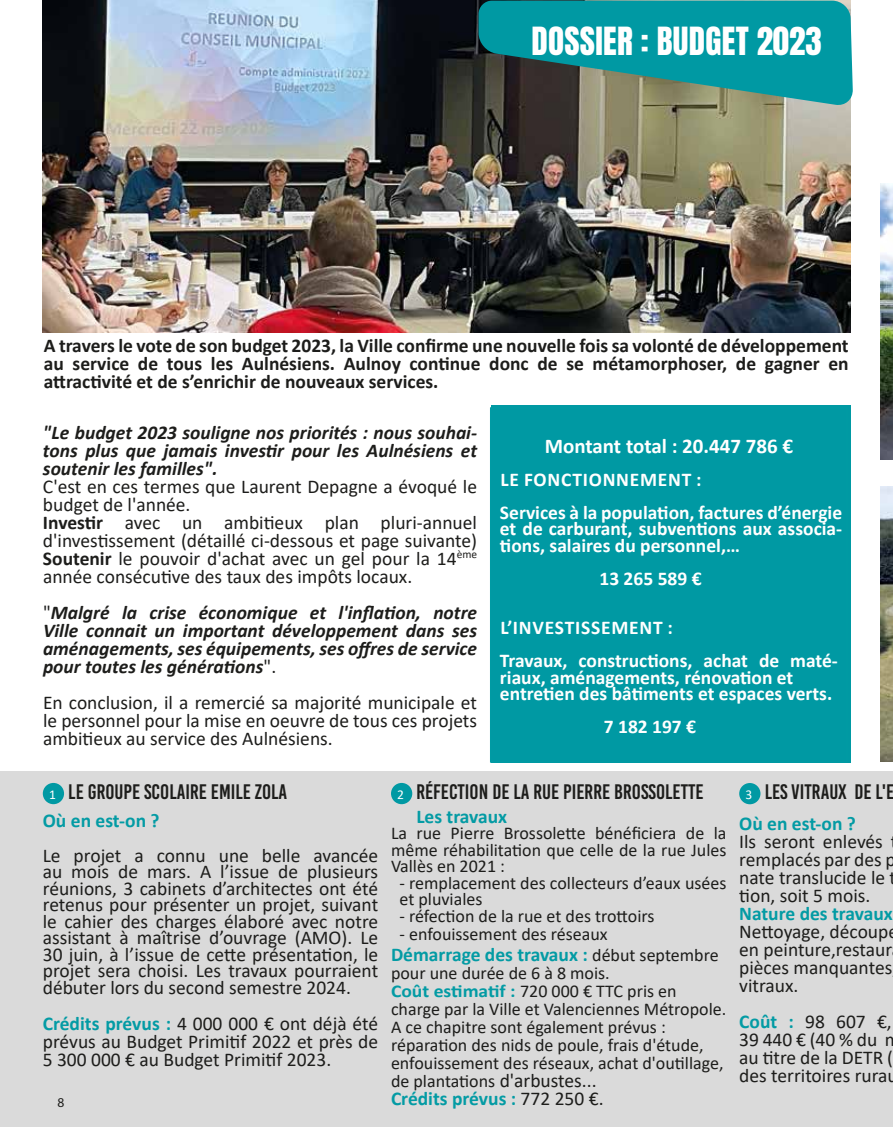
<style>
.page{position:relative;width:893px;height:1127px;background:#fff}
.page>*{position:absolute;margin:0;border:0;box-sizing:border-box;transform-origin:0 0}
.t1{font:33px "Anton";letter-spacing:.01em;color:#fff}
.t2{font:21px "Bebas Kai";color:#1d1d1b}
.t3{font:700 21px "Calibri";color:#fff}
.t4{font:19.5px/18px "Calibri";color:#1d1d1b}
.t5{font:italic 700 19.5px/18px "Calibri";color:#1d1d1b;text-align:justify}
.t6{font:700 19.5px/33px "Calibri";color:#fff}
.t7{font:700 19.5px/18px "Calibri";color:#1d1d1b;text-align:justify}
.t8{font:700 19.5px "Calibri";color:#039ba4}
.t9{font:18px/18px "Calibri";color:#1d1d1b}
.t10{font:13.5px "Calibri";color:#fff}
.t11{font:13.5px "Myriad Pro";color:#1d1d1b}
.s1{font-weight:700}
.s2{font-weight:400;font-style:normal}
.s3{font-weight:400;font-size:18px;color:#1d1d1b}
.s4{font-weight:700;color:#039ba4}
.s5{font-size:19.5px}
.s6{font-weight:400;color:#1d1d1b}
</style>
<div class="page">
<div style="left:0;top:771px;width:893px;height:356px;background:#dadada"></div>
<img style="left:880px;top:486px;width:13px;height:276px">
<img style="left:42px;top:0;width:809px;height:332px">
<div style="left:43px;top:783px;width:21px;height:21px;background:#0099a3;border-radius:50%"></div>
<div style="left:391px;top:783px;width:21px;height:21px;background:#0099a3;border-radius:50%"></div>
<div style="left:739px;top:783px;width:21px;height:21px;background:#0099a3;border-radius:50%"></div>
<div style="left:491px;top:408px;width:356px;height:354px;background:#0099a3"></div>
<div style="left:490px;top:407px;width:358px;height:356px;border:2px solid #009ba4"></div>
<img style="left:880px;top:183px;width:13px;height:277px">
<svg style="left:479px;top:1px;width:374px;height:105px;background:#1c8b8e"></svg>
<h1 class="t1" style="left:531px;top:24px;width:292px">DOSSIER : BUDGET 2023</h1>
<p class="t7" style="left:44px;top:336px;width:806px">A travers le vote de son budget 2023, la Ville confirme une nouvelle fois sa volonté de développement au service de tous les Aulnésiens. Aulnoy continue donc de se métamorphoser, de gagner en attractivité et de s’enrichir de nouveaux services.</p>
<p class="t5" style="left:43px;top:422px;width:436px">"Le budget 2023 souligne nos priorités : nous souhai&shy;tons plus que jamais investir pour les Aulnésiens et soutenir les familles".</p>
<p class="t4" style="left:43px;top:477px;width:436px">C'est en ces termes que Laurent Depagne a évoqué le budget de l'année.<br><span class="s1">Investir</span> avec un ambitieux plan pluri-annuel d'investissement (détaillé ci-dessous et page suivante)<br><span class="s1">Soutenir</span> le pouvoir d'achat avec un gel pour la 14<sup>ème </sup>année consécutive des taux des impôts locaux.</p>
<p class="t5" style="left:43px;top:602px;width:436px"><span class="s2">"</span>Malgré la crise économique et l'inflation, notre Ville connait un important développement dans ses aménagements, ses équipements, ses offres de service pour toutes les générations<span class="s2">".</span></p>
<p class="t4" style="left:43px;top:693px;width:436px;text-align:justify">En conclusion, il a remercié sa majorité municipale et le personnel pour la mise en oeuvre de tous ces projets ambitieux au service des Aulnésiens.</p>
<p class="t3" style="left:545px;top:431px;width:250px">Montant total : 20.447 786 €</p>
<p class="t6" style="left:500px;top:462px;width:344px">LE FONCTIONNEMENT :<br>Services à la population, factures d’énergie</p>
<p class="t6" style="left:500px;top:520px;width:344px;line-height:16.5px">et de carburant, subventions aux associa&shy;tions, salaires du personnel,…</p>
<p class="t6" style="left:599px;top:561px;width:104px">13 265 589 €</p>
<p class="t6" style="left:500px;top:611px;width:339px">L’INVESTISSEMENT :<br>Travaux, constructions, achat de maté-</p>
<p class="t6" style="left:500px;top:668px;width:334px;line-height:16.5px">riaux, aménagements, rénovation et entretien des bâtiments et espaces verts.</p>
<p class="t6" style="left:604px;top:710px;width:94px">7 182 197 €</p>
<p class="t2" style="left:416px;top:780px;width:289px">RÉFECTION DE LA RUE PIERRE BROSSOLETTE</p>
<p class="t8" style="left:416px;top:802px;width:92px">Les travaux</p>
<p class="t9" style="left:391px;top:824px;width:337px;line-height:16.5px;text-align:justify">La rue Pierre Brossolette bénéficiera de la même réhabilitation que celle de la rue Jules Vallès en 2021 :</p>
<p class="t9" style="left:399px;top:874px;width:328px;line-height:16.5px">- remplacement des collecteurs d’eaux usées et pluviales</p>
<p class="t9" style="left:399px;top:906px;width:256px">- réfection de la rue et des trottoirs</p>
<p class="t9" style="left:399px;top:924px;width:210px">- enfouissement des réseaux</p>
<p class="t8" style="left:391px;top:940px;width:329px">Démarrage des travaux : <span class="s3">début septembre</span></p>
<p class="t9" style="left:391px;top:963px;width:337px">pour une durée de 6 à 8 mois.<br><span class="s4">Coût estimatif :</span> 720 000 € TTC pris en charge par la Ville et Valenciennes Métropole.<br>A ce chapitre sont également prévus : réparation des nids de poule, frais d'étude, enfouissement des réseaux, achat d'outillage, de plantations <span class="s5">d'arbustes...</span></p>
<p class="t8" style="left:391px;top:1084px;width:214px">Crédits prévus : <span class="s6">772 250 €.</span></p>
<p class="t2" style="left:68px;top:780px;width:221px">LE GROUPE SCOLAIRE EMILE ZOLA</p>
<p class="t8" style="left:43px;top:807px;width:118px">Où en est-on ?</p>
<p class="t4" style="left:43px;top:846px;width:337px;line-height:16.5px;text-align:justify">Le projet a connu une belle avancée au mois de mars. A l’issue de plusieurs réunions, 3 cabinets d’architectes ont été retenus pour présenter un projet, suivant le cahier des charges élaboré avec notre assistant à maîtrise d’ouvrage (AMO). Le 30 juin, à l’issue de cette présentation, le projet sera choisi. Les travaux pourraient débuter lors du second semestre 2024.</p>
<p class="t4" style="left:43px;top:1014px;width:337px;text-align:justify"><span class="s4">Crédits prévus :</span> 4 000 000 € ont déjà été prévus au Budget Primitif 2022 et près de 5 300 000 € au Budget Primitif 2023.</p>
<p class="t2" style="left:765px;top:780px;width:131px">LES VITRAUX DE L'E</p>
<p class="t8" style="left:739px;top:810px;width:118px">Où en est-on ?</p>
<p class="t4" style="left:739px;top:832px;width:158px">Ils seront enlevés remplacés par des p nate translucide le t tion, soit 5 mois.</p>
<p class="t8" style="left:739px;top:900px;width:155px">Nature des travaux</p>
<p class="t4" style="left:739px;top:922px;width:155px">Nettoyage, découp en peinture,restaur pièces manquantes vitraux.</p>
<p class="t4" style="left:739px;top:1012px;width:163px"><span class="s4">Coût :</span> 98 607 €,<br>39 440 € (40 % du m au titre de la DETR ( des territoires rurau</p>
<p class="t10" style="left:49px;top:785px;width:8px">1</p>
<p class="t10" style="left:397px;top:785px;width:9px">2</p>
<p class="t10" style="left:745px;top:785px;width:8px">3</p>
<p class="t11" style="left:58px;top:1094px;width:8px">8</p>
</div>
